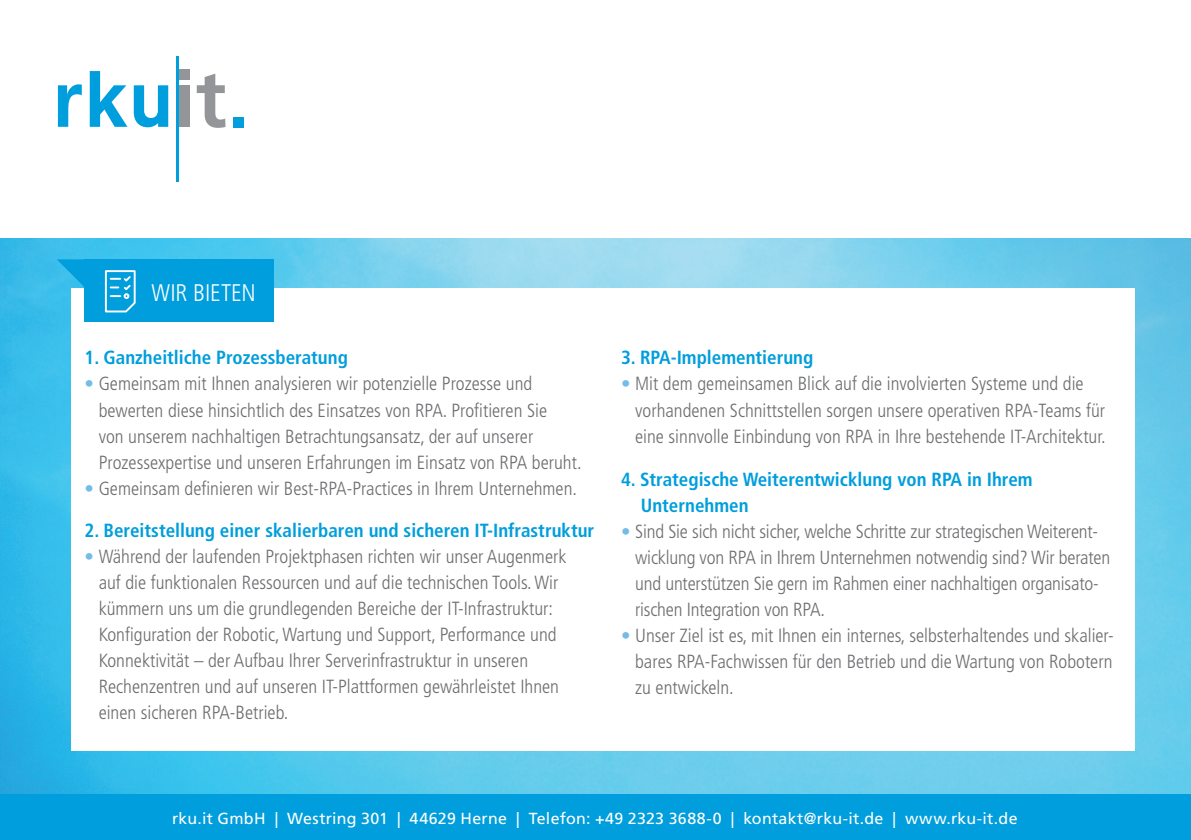
<style>
.page{position:relative;width:1191px;height:840px;background:#fff}
.page>*{position:absolute;margin:0;border:0;box-sizing:border-box;transform-origin:0 0}
.t1{font:300 condensed 24px "Frutiger LT Pro";letter-spacing:-.005em;color:#fff}
.t2{font:300 condensed 19px/26px "Frutiger LT Pro";color:#6c6d70}
.copy_bold_rkuit_blau{font:700 condensed 19px "Frutiger LT Pro";color:#009edc}
.copy{font:700 condensed 19px "Frutiger LT Pro";color:#009edc}
.Copy{font:16px "Frutiger LT Pro";letter-spacing:.015em;color:#fff}
.s1{color:#72bce8}
</style>
<div class="page">
<img style="left:0;top:238px;width:1191px;height:556px">
<hr style="left:177px;top:57px;width:2px;height:125px;background:#009edc">
<svg style="left:90px;top:71px;width:37px;height:56px"></svg>
<svg style="left:134px;top:85px;width:34px;height:42px"></svg>
<div style="left:179px;top:85px;width:11px;height:42px;background:#939598"></div>
<div style="left:179px;top:69px;width:11px;height:10px;background:#939598"></div>
<svg style="left:197px;top:74px;width:28px;height:54px"></svg>
<svg style="left:58px;top:84px;width:24px;height:43px"></svg>
<div style="left:233px;top:117px;width:11px;height:10px;background:#009edc"></div>
<div style="left:71px;top:288px;width:1063px;height:462px;background:#fff"></div>
<div style="left:0;top:794px;width:1191px;height:45px;background:#009edc"></div>
<div style="left:84px;top:259px;width:190px;height:62px;background:#009edc"></div>
<svg style="left:57px;top:259px;width:27px;height:32px"></svg>
<svg style="left:104px;top:270px;width:32px;height:43px"></svg>
<p class="t1" style="left:151px;top:279px;width:106px">WIR BIETEN</p>
<p class="copy" style="left:84px;top:346px;width:265px">1. Ganzheitliche Prozessberatung</p>
<p class="t2" style="left:99px;top:371px;width:484px;text-indent:-14px"><span class="s1">•</span> Gemeinsam mit Ihnen analysieren wir potenzielle Prozesse und bewerten diese hinsichtlich des Einsatzes von RPA. Profitieren Sie<br>von unserem nachhaltigen Betrachtungsansatz, der auf unserer Prozessexpertise und unseren Erfahrungen im Einsatz von RPA beruht.</p>
<p class="t2" style="left:84px;top:475px;width:494px"><span class="s1">•</span> Gemeinsam definieren wir Best-RPA-Practices in Ihrem Unternehmen.</p>
<p class="copy_bold_rkuit_blau" style="left:84px;top:519px;width:511px">2. Bereitstellung einer skalierbaren und sicheren IT-Infrastruktur</p>
<p class="t2" style="left:99px;top:543px;width:469px;text-indent:-14px"><span class="s1">•</span> Während der laufenden Projektphasen richten wir unser Augenmerk auf die funktionalen Ressourcen und auf die technischen Tools. Wir kümmern uns um die grundlegenden Bereiche der IT-Infrastruktur:<br>Konfiguration der Robotic, Wartung und Support, Performance und Konnektivität – der Aufbau Ihrer Serverinfrastruktur in unseren Rechenzentren und auf unseren IT-Plattformen gewährleistet Ihnen einen sicheren RPA-Betrieb.</p>
<p class="copy_bold_rkuit_blau" style="left:621px;top:346px;width:194px">3. RPA-Implementierung</p>
<p class="t2" style="left:635px;top:371px;width:472px;text-indent:-14px"><span class="s1">•</span> Mit dem gemeinsamen Blick auf die involvierten Systeme und die vorhandenen Schnittstellen sorgen unsere operativen RPA-Teams für eine sinnvolle Einbindung von RPA in Ihre bestehende IT-Architektur.</p>
<p class="copy_bold_rkuit_blau" style="left:621px;top:467px;width:413px">4. Strategische Weiterentwicklung von RPA in Ihrem</p>
<p class="copy_bold_rkuit_blau" style="left:641px;top:493px;width:109px">Unternehmen</p>
<p class="t2" style="left:635px;top:518px;width:476px;text-indent:-14px"><span class="s1">•</span> Sind Sie sich nicht sicher, welche Schritte zur strategischen Weiterent&shy;wicklung von RPA in Ihrem Unternehmen notwendig sind? Wir beraten und unterstützen Sie gern im Rahmen einer nachhaltigen organisato&shy;rischen Integration von RPA.</p>
<p class="t2" style="left:635px;top:622px;width:480px;text-align:justify;text-indent:-14px"><span class="s1">•</span> Unser Ziel ist es, mit Ihnen ein internes, selbsterhaltendes und skalier&shy;bares RPA-Fachwissen für den Betrieb und die Wartung von Robotern zu entwickeln.</p>
<p class="Copy" style="left:172px;top:809px;width:847px">rku.it GmbH | Westring 301 | 44629 Herne | Telefon: +49 2323 3688-0 | kontakt@rku-it.de | www.rku-it.de</p>
</div>
